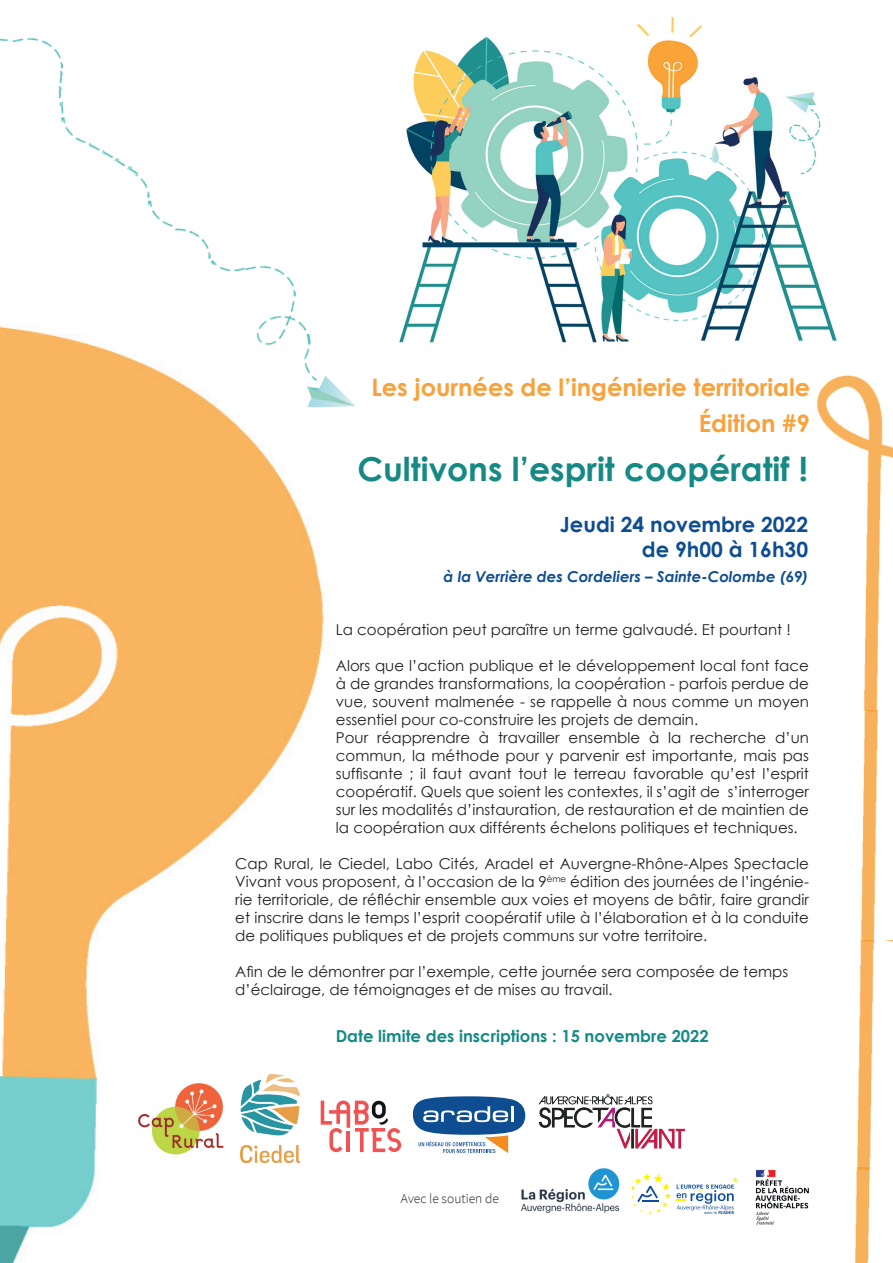
<style>
.page{position:relative;width:893px;height:1263px;background:#fff}
.page>*{position:absolute;margin:0;border:0;box-sizing:border-box;transform-origin:0 0}
.t1{font:700 33px "Century Gothic";color:#168985}
.t2{font:700 24px/36px "Century Gothic";color:#f9a13a;text-align:right}
.t3{font:700 21px/25.2px "Century Gothic";color:#0e4d91;text-align:right}
.t4{font:700 16.5px "Century Gothic";color:#168985}
.t5{font:15px/18px "Century Gothic";color:#231f20}
.t6{font:italic 700 15px "Century Gothic";color:#0e4d91}
.t7{font:300 13.5px "Source Sans Pro";color:#231f20}
.t8{font:4.05px "Graphik";letter-spacing:-.01em;color:#0d4da1}
.s1{font-weight:600}
</style>
<div class="page">
<img style="left:818px;top:375px;width:75px;height:335px">
<img style="left:860px;top:710px;width:18px;height:231px">
<img style="left:856px;top:941px;width:37px;height:227px">
<img style="left:855px;top:1168px;width:15px;height:95px">
<img style="left:0;top:326px;width:337px;height:937px">
<img style="left:521px;top:1174px;width:99px;height:39px">
<img style="left:755px;top:1169px;width:54px;height:56px">
<svg style="left:633px;top:1174px;width:106px;height:40px"></svg>
<img style="left:296px;top:359px;width:59px;height:53px">
<img style="left:245px;top:307px;width:68px;height:60px">
<img style="left:0;top:38px;width:7px;height:4px">
<img style="left:61px;top:116px;width:25px;height:28px">
<img style="left:152px;top:210px;width:16px;height:16px">
<img style="left:216px;top:263px;width:24px;height:9px">
<img style="left:7px;top:38px;width:57px;height:31px">
<img style="left:133px;top:174px;width:20px;height:33px">
<img style="left:240px;top:266px;width:57px;height:41px">
<img style="left:168px;top:223px;width:48px;height:43px">
<svg style="left:58px;top:71px;width:6px;height:43px"></svg>
<svg style="left:88px;top:143px;width:51px;height:31px"></svg>
<svg style="left:413px;top:1096px;width:112px;height:57px"></svg>
<img style="left:136px;top:1073px;width:89px;height:89px">
<svg style="left:321px;top:1100px;width:80px;height:52px"></svg>
<img style="left:538px;top:1094px;width:148px;height:80px">
<img style="left:241px;top:1075px;width:59px;height:87px">
<img style="left:348px;top:17px;width:489px;height:350px">
<h2 class="t2" style="left:371px;top:369px;width:440px">Les journées de l’ingénierie territoriale<br>Édition #9</h2>
<h1 class="t1" style="left:357px;top:444px;width:452px">Cultivons l’esprit coopératif !</h1>
<h3 class="t3" style="left:560px;top:510px;width:250px">Jeudi 24 novembre 2022 de 9h00 à 16h30</h3>
<p class="t6" style="left:444px;top:565px;width:366px">à la Verrière des Cordeliers – Sainte-Colombe (69)</p>
<p class="t5" style="left:336px;top:621px;width:456px">La coopération peut paraître un terme galvaudé. Et pourtant !</p>
<p class="t5" style="left:336px;top:657px;width:475px">Alors que l’action publique et le développement local font face à de grandes transformations, la coopération - parfois perdue de vue, souvent malmenée - se rappelle à nous comme un moyen essentiel pour co-construire les projets de demain.<br>Pour réapprendre à travailler ensemble à la recherche d’un commun, la méthode pour y parvenir est importante, mais pas suffisante ; il faut avant tout le terreau favorable qu’est l’esprit coopératif. Quels que soient les contextes, il s’agit de s’interroger sur les modalités d’instauration, de restauration et de maintien de la coopération aux différents échelons politiques et techniques.</p>
<p class="t5" style="left:235px;top:855px;width:575px;text-align:justify">Cap Rural, le Ciedel, Labo Cités, Aradel et Auvergne-Rhône-Alpes Spectacle Vivant vous proposent, à l’occasion de la 9<sup>ème</sup> édition des journées de l’ingénie&shy;rie territoriale, de réfléchir ensemble aux voies et moyens de bâtir, faire grandir et inscrire dans le temps l’esprit coopératif utile à l’élaboration et à la conduite de politiques publiques et de projets communs sur votre territoire.</p>
<p class="t5" style="left:235px;top:963px;width:554px">Afin de le démontrer par l’exemple, cette journée sera composée de temps d’éclairage, de témoignages et de mises au travail.</p>
<p class="t4" style="left:336px;top:1023px;width:374px">Date limite des inscriptions : 15 novembre 2022</p>
<p class="t7" style="left:401px;top:1190px;width:100px">Avec le soutien de</p>
<p class="t8" style="left:704px;top:1210px;width:32px">avec le <span class="s1">FEADER</span></p>
</div>
